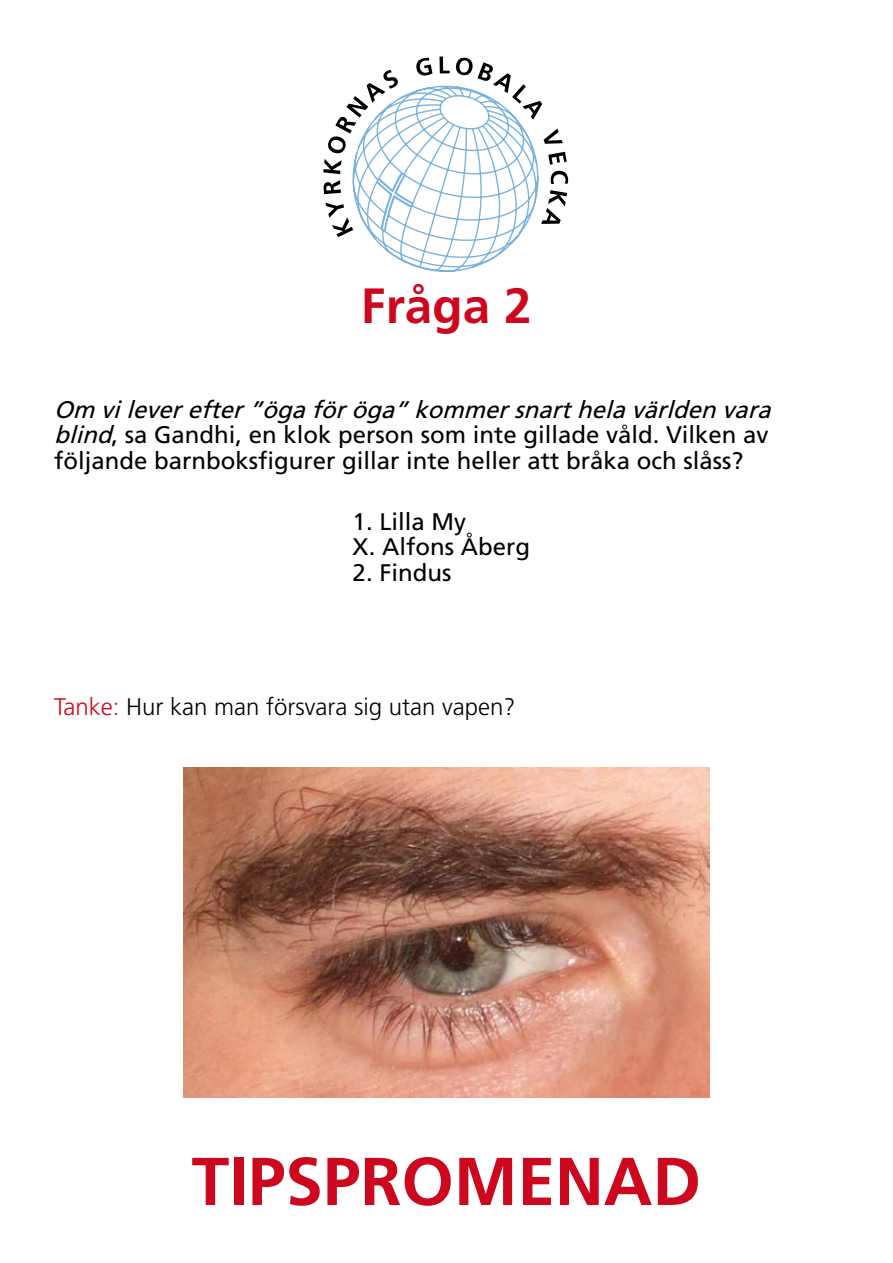
<style>
.page{position:relative;width:893px;height:1263px;background:#fff}
.page>*{position:absolute;margin:0;border:0;box-sizing:border-box;transform-origin:0 0}
.t1{font:700 67.5px "Frutiger";color:#cd071e}
.t2{font:700 49.5px "Frutiger";color:#cd071e}
.t3{font:24px/25.5px "Frutiger";color:#000}
.t4{font:300 24px "Frutiger";color:#000}
.s1{font-style:italic}
.s2{color:#cd071e}
</style>
<div class="page">
<svg style="left:373px;top:57px;width:196px;height:215px"></svg>
<svg style="left:439px;top:57px;width:103px;height:63px"></svg>
<svg style="left:544px;top:129px;width:19px;height:15px"></svg>
<svg style="left:548px;top:152px;width:19px;height:13px"></svg>
<svg style="left:551px;top:171px;width:17px;height:13px"></svg>
<svg style="left:541px;top:190px;width:26px;height:34px"></svg>
<svg style="left:323px;top:58px;width:109px;height:179px"></svg>
<svg style="left:674px;top:767px;width:13px;height:1px"></svg>
<img style="left:183px;top:768px;width:527px;height:330px">
<h2 class="t2" style="left:361px;top:276px;width:172px">FRÅGA 2</h2>
<p class="t3" style="left:54px;top:397px;width:725px"><span class="s1">Om vileverefter”ögaföröga”kommersnarthelavärlden vara blind</span>, sa Gandhi, en klok person som inte gillade våld. Vilken av följande barnboksfigurer gillar inte heller att bråka och slåss?</p>
<p class="t3" style="left:353px;top:509px;width:179px">1. Lilla My<br>X. Alfons Åberg</p>
<p class="t3" style="left:353px;top:560px;width:100px">2. Findus</p>
<p class="t4" style="left:54px;top:693px;width:463px"><span class="s2">Tanke:</span> Hur kan man försvara sig utan vapen?</p>
<h1 class="t1" style="left:192px;top:1142px;width:511px">TIPSPROMENAD</h1>
</div>
